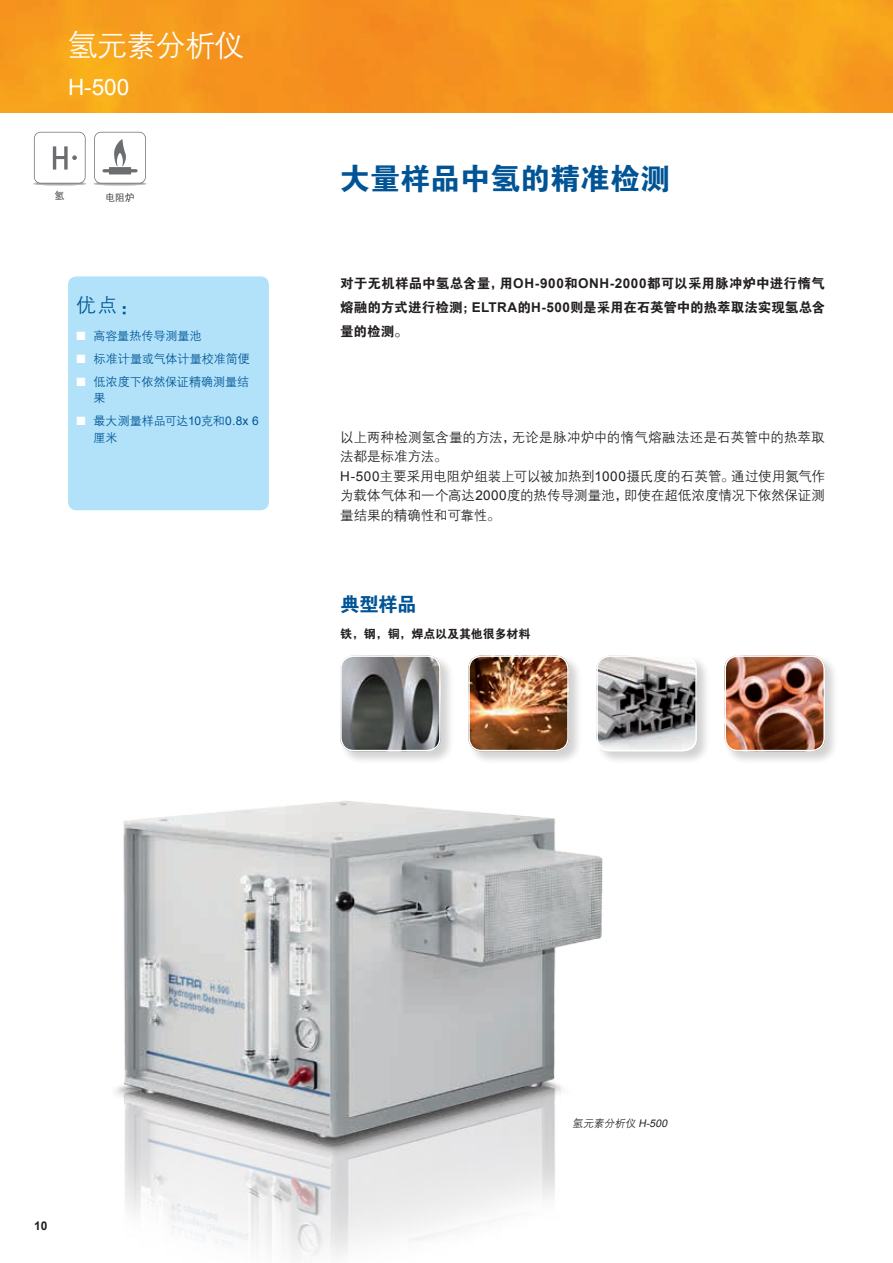
<style>
.page{position:relative;width:893px;height:1263px;background:#fff}
.page>*{position:absolute;margin:0;border:0;box-sizing:border-box;transform-origin:0 0}
.t1{font:30px "FZDHTJW GB1 0";color:#005495}
.t2{font:30px "FZZDXJW GB1 0";letter-spacing:-.025em;color:#fff}
.t3{font:22.5px "Arial";color:#fff}
.t4{font:19.5px "FZDHTJW GB1 0";color:#005495}
.t5{font:19.5px "FZZDXJW GB1 0";color:#005495}
.t6{font:13.5px/19.5px "FZZDXJW GB1 0";color:#231f20}
.t7{font:13.5px/24px "FZDHTJW GB1 0";color:#231f20;text-align:justify}
.t8{font:12px/16.5px "FZZDXJW GB1 0";color:#005495}
.t9{font:12px "FZDHTJW GB1 0";letter-spacing:-.01em;color:#231f20}
.t10{font:700 12px "Arial";color:#231f20}
.t11{font:italic 10.5px "FZZDXJW GB1 0";color:#231f20}
.t12{font:9.75px "FZZDXJW GB1 0";color:#231f20}
.s1{color:#fff}
.s2{font-family:"Arial"}
.s3{font-family:"Arial";font-weight:700}
</style>
<div class="page">
<img style="left:115px;top:801px;width:488px;height:455px">
<img style="left:0;top:0;width:893px;height:112px">
<div style="left:596px;top:655px;width:114px;height:109px;background:#231f20;opacity:.2"></div>
<img style="left:596px;top:655px;width:101px;height:96px">
<div style="left:596px;top:655px;width:101px;height:96px;border:2px solid #fff;border-radius:13px"></div>
<div style="left:468px;top:655px;width:114px;height:109px;background:#231f20;opacity:.2"></div>
<img style="left:468px;top:655px;width:101px;height:96px">
<div style="left:468px;top:655px;width:101px;height:96px;border:2px solid #fff;border-radius:13px"></div>
<div style="left:340px;top:655px;width:114px;height:109px;background:#231f20;opacity:.2"></div>
<img style="left:340px;top:655px;width:101px;height:96px">
<div style="left:340px;top:655px;width:101px;height:96px;border:2px solid #fff;border-radius:13px"></div>
<div style="left:724px;top:655px;width:114px;height:109px;background:#231f20;opacity:.2"></div>
<img style="left:724px;top:655px;width:101px;height:96px">
<div style="left:724px;top:655px;width:101px;height:96px;border:2px solid #fff;border-radius:13px"></div>
<div style="left:68px;top:276px;width:201px;height:234px;background:#b1e2f9;border-radius:9px"></div>
<hr style="left:93px;top:182px;width:54px;height:4px;background:#f9f9f9;border-radius:50%">
<svg style="left:94px;top:182px;width:53px;height:4px"></svg>
<hr style="left:94px;top:182px;width:53px;height:3px;background:#e8e9ea;border-radius:50%">
<svg style="left:94px;top:132px;width:52px;height:53px"></svg>
<hr style="left:33px;top:182px;width:54px;height:4px;background:#fafbfb;border-radius:50%">
<svg style="left:33px;top:182px;width:53px;height:4px"></svg>
<hr style="left:33px;top:182px;width:53px;height:3px;background:#e4e5e7;border-radius:50%">
<svg style="left:34px;top:132px;width:52px;height:53px"></svg>
<h1 class="t2" style="left:68px;top:29px;width:178px">氢元素分析仪</h1>
<h2 class="t3" style="left:68px;top:72px;width:63px">H-500</h2>
<p class="t12" style="left:55px;top:190px;width:11px">氢</p>
<p class="t12" style="left:105px;top:192px;width:31px">电阻炉</p>
<h3 class="t5" style="left:77px;top:295px;width:64px">优点：</h3>
<p class="t8" style="left:77px;top:328px;width:127px"><span class="s1">■</span> 高容量热传导测量池</p>
<p class="t8" style="left:77px;top:351px;width:175px"><span class="s1">■</span> 标准计量或气体计量校准简便</p>
<p class="t8" style="left:94px;top:374px;width:157px;text-indent:-17px"><span class="s1">■</span> 低浓度下依然保证精确测量结果</p>
<p class="t8" style="left:94px;top:413px;width:167px;text-indent:-17px"><span class="s1">■</span> 最大测量样品可达<span class="s2">10</span>克和<span class="s2">0.8x 6</span>厘米</p>
<h1 class="t1" style="left:340px;top:163px;width:331px">大量样品中氢的精准检测</h1>
<p class="t7" style="left:340px;top:272px;width:486px">对于无机样品中氢总含量，用<span class="s3">OH-900</span>和<span class="s3">ONH-2000</span>都可以采用脉冲炉中进行惰气熔融的方式进行检测；<span class="s3">ELTRA</span>的<span class="s3">H-500</span>则是采用在石英管中的热萃取法实现氢总含量的检测。</p>
<p class="t6" style="left:340px;top:428px;width:486px">以上两种检测氢含量的方法，无论是脉冲炉中的惰气熔融法还是石英管中的热萃取法都是标准方法。<br><span class="s2">H-500</span>主要采用电阻炉组装上可以被加热到<span class="s2">1000</span>摄氏度的石英管。通过使用氮气作为载体气体和一个高达<span class="s2">2000</span>度的热传导测量池，即使在超低浓度情况下依然保证测量结果的精确性和可靠性。</p>
<h3 class="t4" style="left:340px;top:594px;width:78px">典型样品</h3>
<p class="t9" style="left:340px;top:627px;width:192px">铁，钢，铜，焊点以及其他很多材料</p>
<p class="t10" style="left:34px;top:1218px;width:15px">10</p>
<p class="t11" style="left:573px;top:1118px;width:98px">氢元素分析仪 <span class="s2">H-500</span></p>
</div>
